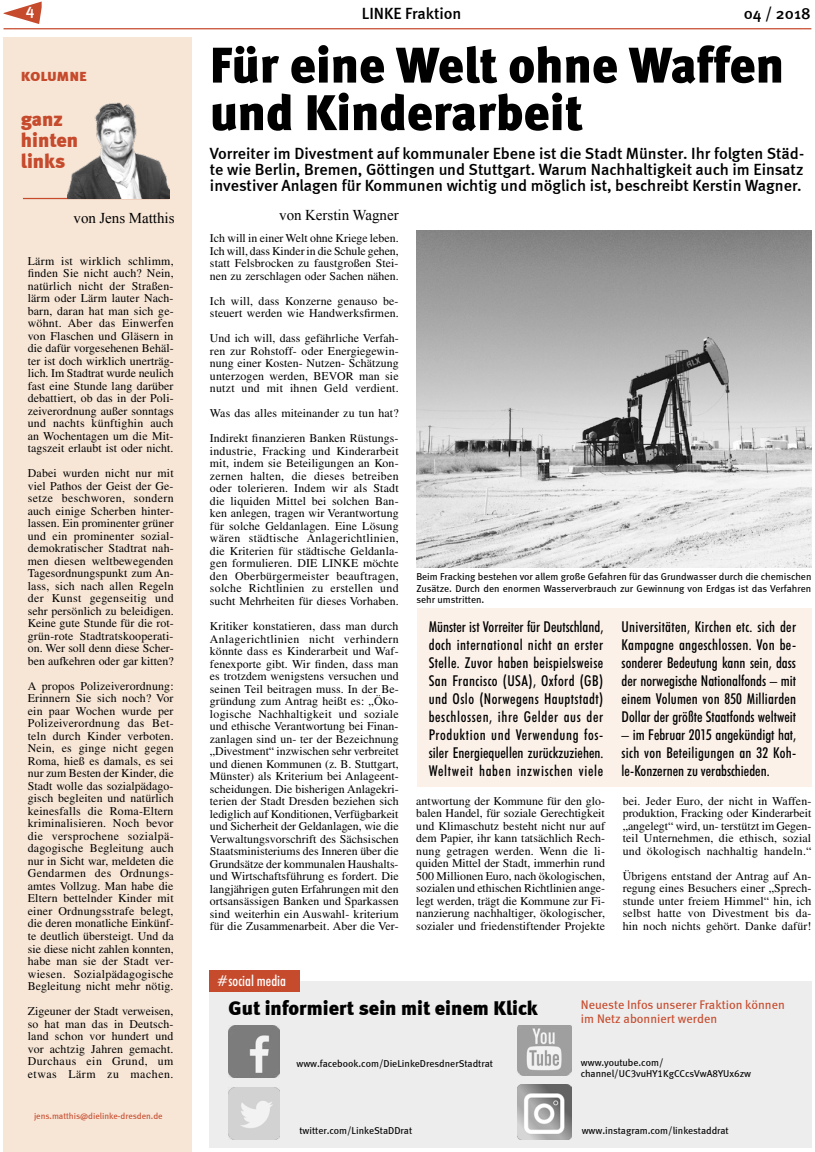
<style>
.page{position:relative;width:815px;height:1152px;background:#fff}
.page>*{position:absolute;margin:0;border:0;box-sizing:border-box;transform-origin:0 0}
.t1{font:900 50px/47.5px "Meta";color:#000}
.t2{font:900 20px "Meta";color:#000}
.t3{font:900 20px/21.2px "Meta";color:#c64a2c}
.t4{font:500 16.25px/16.2px "Meta";color:#000;text-align:justify}
.t5{font:16.25px "Meta Black Caps";letter-spacing:-.015em;color:#c64a2c}
.t6{font:500 16.25px "Meta";color:#fff}
.t7{font:500 condensed 15px/18px "Futura BT";color:#000;text-align:justify}
.t8{font:15px "Times New Roman";color:#000}
.t9{font:500 condensed 15px "Futura BT";color:#fff}
.t10{font:12.5px/13.8px "Meta Book LF";color:#c64a2c}
.t11{font:11.88px/12.5px "Times";letter-spacing:.01em;color:#000;text-align:justify}
.t12{font:10px/11.2px "Meta Book LF";color:#000}
.t13{font:8.75px "Meta Book LF";color:#c64a2c}
</style>
<div class="page">
<div style="left:417px;top:608px;width:394px;height:179px;background:#fbf1e9"></div>
<svg style="left:4px;top:1px;width:38px;height:23px"></svg>
<hr style="left:4px;top:28px;width:807px;height:1px;background:#c64a2c">
<div style="left:3px;top:37px;width:189px;height:1115px;background:#f7e6d6"></div>
<hr style="left:23px;top:198px;width:146px;height:1px;background:#c64a2c">
<img style="left:67px;top:102px;width:102px;height:96px">
<div style="left:209px;top:981px;width:602px;height:167px;background:#ededed"></div>
<div style="left:209px;top:970px;width:90px;height:22px;background:#c64a2c"></div>
<img style="left:518px;top:1026px;width:53px;height:49px">
<img style="left:229px;top:1087px;width:51px;height:52px">
<img style="left:518px;top:1084px;width:53px;height:55px">
<img style="left:229px;top:1026px;width:51px;height:51px">
<img style="left:417px;top:230px;width:394px;height:337px">
<h3 class="t6" style="left:26px;top:0;width:10px">4</h3>
<h3 class="t4" style="left:362px;top:6px;width:101px">LINKE Fraktion</h3>
<h3 class="t4" style="left:744px;top:5px;width:68px">04 / 2018</h3>
<h3 class="t5" style="left:21px;top:65px;width:67px">kolumne</h3>
<h2 class="t3" style="left:21px;top:108px;width:59px">ganz hinten links</h2>
<p class="t8" style="left:74px;top:208px;width:102px">von Jens Matthis</p>
<h1 class="t1" style="left:210px;top:41px;width:576px">Für eine Welt ohne Waffen und Kinderarbeit</h1>
<p class="t4" style="left:210px;top:145px;width:596px">Vorreiter im Divestment auf kommunaler Ebene ist die Stadt Münster. Ihr folgten Städ&shy;te wie Berlin, Bremen, Göttingen und Stuttgart. Warum Nachhaltigkeit auch im Einsatz investiver Anlagen für Kommunen wichtig und möglich ist, beschreibt Kerstin Wagner.</p>
<p class="t8" style="left:279px;top:205px;width:121px">von Kerstin Wagner</p>
<p class="t11" style="left:210px;top:232px;width:190px">Ich will in einer Welt ohne Kriege leben.<br>Ich will, dass Kinder in die Schule gehen, statt Felsbrocken zu faustgroßen Stei&shy;nen zu zerschlagen oder Sachen nähen.</p>
<p class="t11" style="left:210px;top:294px;width:190px">Ich will, dass Konzerne genauso be&shy;steuert werden wie Handwerksfirmen.</p>
<p class="t11" style="left:210px;top:332px;width:190px">Und ich will, dass gefährliche Verfah&shy;ren zur Rohstoff- oder Energiegewin&shy;nung einer Kosten- Nutzen- Schätzung unterzogen werden, BEVOR man sie nutzt und mit ihnen Geld verdient.</p>
<p class="t11" style="left:210px;top:401px;width:190px;line-height:25px">Was das alles miteinander zu tun hat?<br>Indirekt finanzieren Banken Rüstungs-</p>
<p class="t11" style="left:210px;top:444px;width:190px">industrie, Fracking und Kinderarbeit mit, indem sie Beteiligungen an Kon&shy;zernen halten, die dieses betreiben oder tolerieren. Indem wir als Stadt die liquiden Mittel bei solchen Ban&shy;ken anlegen, tragen wir Verantwortung für solche Geldanlagen. Eine Lösung wären städtische Anlagerichtlinien, die Kriterien für städtische Geldanla&shy;gen formulieren. DIE LINKE möchte den Oberbürgermeister beauftragen, solche Richtlinien zu erstellen und sucht Mehrheiten für dieses Vorhaben.</p>
<p class="t11" style="left:210px;top:619px;width:190px">Kritiker konstatieren, dass man durch Anlagerichtlinien nicht verhindern könnte dass es Kinderarbeit und Waf&shy;fenexporte gibt. Wir finden, dass man es trotzdem wenigstens versuchen und seinen Teil beitragen muss. In der Be&shy;gründung zum Antrag heißt es: „Öko&shy;logische Nachhaltigkeit und soziale und ethische Verantwortung bei Finan&shy;zanlagen sind un- ter der Bezeichnung „Divestment“ inzwischen sehr verbreitet und dienen Kommunen (z. B. Stuttgart, Münster) als Kriterium bei Anlageent&shy;scheidungen. Die bisherigen Anlagekri&shy;terien der Stadt Dresden beziehen sich lediglich auf Konditionen, Verfügbarkeit und Sicherheit der Geldanlagen, wie die Verwaltungsvorschrift des Sächsischen Staatsministeriums des Inneren über die Grundsätze der kommunalen Haushalts&shy;und Wirtschaftsführung es fordert. Die langjährigen guten Erfahrungen mit den ortsansässigen Banken und Sparkassen sind weiterhin ein Auswahl- kriterium für die Zusammenarbeit. Aber die Ver-</p>
<p class="t11" style="left:28px;top:254px;width:147px">Lärm ist wirklich schlimm, finden Sie nicht auch? Nein, natürlich nicht der Straßen&shy;lärm oder Lärm lauter Nach&shy;barn, daran hat man sich ge&shy;wöhnt. Aber das Einwerfen von Flaschen und Gläsern in die dafür vorgesehenen Behäl&shy;ter ist doch wirklich unerträg&shy;lich. Im Stadtrat wurde neulich fast eine Stunde lang darüber debattiert, ob das in der Poli&shy;zeiverordnung außer sonntags und nachts künftighin auch an Wochentagen um die Mit&shy;tagszeit erlaubt ist oder nicht.</p>
<p class="t11" style="left:28px;top:467px;width:147px">Dabei wurden nicht nur mit viel Pathos der Geist der Ge&shy;setze beschworen, sondern auch einige Scherben hinter&shy;lassen. Ein prominenter grüner und ein prominenter sozial&shy;demokratischer Stadtrat nah&shy;men diesen weltbewegenden Tagesordnungspunkt zum An&shy;lass, sich nach allen Regeln der Kunst gegenseitig und sehr persönlich zu beleidigen.<br>Keine gute Stunde für die rot&shy;grün-rote Stadtratskooperati&shy;on. Wer soll denn diese Scher&shy;ben aufkehren oder gar kitten?</p>
<p class="t11" style="left:28px;top:679px;width:147px">A propos Polizeiverordnung:<br>Erinnern Sie sich noch? Vor ein paar Wochen wurde per Polizeiverordnung das Bet&shy;teln durch Kinder verboten.<br>Nein, es ginge nicht gegen Roma, hieß es damals, es sei nur zum Besten der Kinder, die Stadt wolle das sozialpädago&shy;gisch begleiten und natürlich keinesfalls die Roma-Eltern kriminalisieren. Noch bevor die versprochene sozialpä&shy;dagogische Begleitung auch nur in Sicht war, meldeten die Gendarmen des Ordnungs&shy;amtes Vollzug. Man habe die Eltern bettelnder Kinder mit einer Ordnungsstrafe belegt, die deren monatliche Einkünf&shy;te deutlich übersteigt. Und da sie diese nicht zahlen konnten, habe man sie der Stadt ver&shy;wiesen. Sozialpädagogische Begleitung nicht mehr nötig.</p>
<p class="t11" style="left:28px;top:1004px;width:147px">Zigeuner der Stadt verweisen, so hat man das in Deutsch&shy;land schon vor hundert und vor achtzig Jahren gemacht.<br>Durchaus ein Grund, um etwas Lärm zu machen.</p>
<h2 class="t2" style="left:229px;top:996px;width:311px">Gut informiert sein mit einem Klick</h2>
<p class="t12" style="left:416px;top:571px;width:397px;text-align:justify">Beim Fracking bestehen vor allem große Gefahren für das Grundwasser durch die chemischen Zusätze. Durch den enormen Wasserverbrauch zur Gewinnung von Erdgas ist das Verfahren sehr umstritten.</p>
<p class="t7" style="left:429px;top:617px;width:176px">Münster ist Vorreiter für Deutschland, doch international nicht an erster Stelle. Zuvor haben beispielsweise San Francisco (USA), Oxford (GB) und Oslo (Norwegens Hauptstadt) beschlossen, ihre Gelder aus der Produktion und Verwendung fos&shy;siler Energiequellen zurückzuziehen.<br>Weltweit haben inzwischen viele</p>
<p class="t7" style="left:622px;top:617px;width:176px">Universitäten, Kirchen etc. sich der Kampagne angeschlossen. Von be&shy;sonderer Bedeutung kann sein, dass der norwegische Nationalfonds – mit einem Volumen von 850 Milliarden Dollar der größte Staatfonds weltweit</p>
<p class="t7" style="left:622px;top:725px;width:176px">– im Februar 2015 angekündigt hat, sich von Beteiligungen an 32 Koh&shy;le-Konzernen zu verabschieden.</p>
<p class="t11" style="left:416px;top:794px;width:190px">antwortung der Kommune für den glo&shy;balen Handel, für soziale Gerechtigkeit und Klimaschutz besteht nicht nur auf dem Papier, ihr kann tatsächlich Rech&shy;nung getragen werden. Wenn die li&shy;quiden Mittel der Stadt, immerhin rund 500 Millionen Euro, nach ökologischen, sozialen und ethischen Richtlinien ange&shy;legt werden, trägt die Kommune zur Fi&shy;nanzierung nachhaltiger, ökologischer, sozialer und friedenstiftender Projekte</p>
<p class="t11" style="left:623px;top:794px;width:190px">bei. Jeder Euro, der nicht in Waffen&shy;produktion, Fracking oder Kinderarbeit „angelegt“ wird, un- terstützt im Gegen&shy;teil Unternehmen, die ethisch, sozial und ökologisch nachhaltig handeln.“</p>
<p class="t11" style="left:623px;top:869px;width:190px">Übrigens entstand der Antrag auf An&shy;regung eines Besuchers einer „Sprech&shy;stunde unter freiem Himmel“ hin, ich selbst hatte von Divestment bis da&shy;hin noch nichts gehört. Danke dafür!</p>
<p class="t9" style="left:217px;top:971px;width:71px">#social media</p>
<p class="t10" style="left:581px;top:997px;width:205px">Neueste Infos unserer Fraktion können im Netz abonniert werden</p>
<p class="t12" style="left:296px;top:1057px;width:198px">www.facebook.com/DieLinkeDresdnerStadtrat</p>
<p class="t12" style="left:581px;top:1056px;width:172px">www.youtube.com/ channel/UC3vuHY1KgCCcsVwA8YUx6zw</p>
<p class="t13" style="left:34px;top:1110px;width:130px">jens.matthis@dielinke-dresden.de</p>
<p class="t12" style="left:299px;top:1124px;width:114px">twitter.com/LinkeStaDDrat</p>
<p class="t12" style="left:582px;top:1124px;width:149px">www.instagram.com/linkestaddrat</p>
</div>
